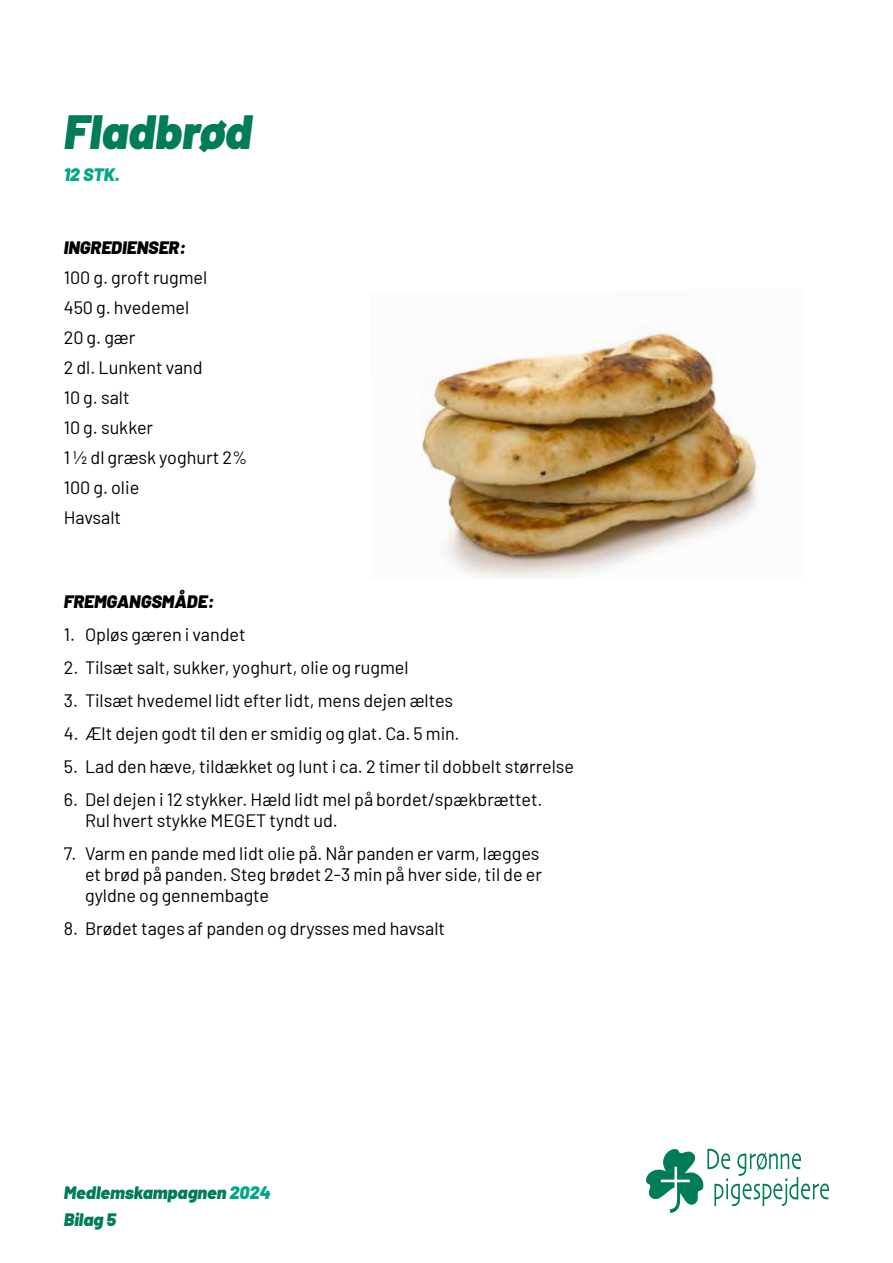
<style>
.page{position:relative;width:893px;height:1263px;background:#fff}
.page>*{position:absolute;margin:0;border:0;box-sizing:border-box;transform-origin:0 0}
.t1{font:italic 900 48px "Barlow";color:#007c59}
.t2{font:18px/30px "Barlow";color:#000}
.t3{font:italic 900 18px "Barlow";color:#000}
.t4{font:italic 900 18px "Barlow";color:#007c59}
.t5{font:italic 900 18px "Barlow";color:#00a888}
.s1{color:#00a888}
</style>
<div class="page">
<img style="left:421px;top:326px;width:338px;height:252px">
<svg style="left:646px;top:1148px;width:183px;height:65px"></svg>
<h1 class="t1" style="left:64px;top:96px;width:189px">Fladbrød</h1>
<p class="t5" style="left:64px;top:161px;width:57px">12 STK.</p>
<p class="t3" style="left:64px;top:234px;width:124px">INGREDIENSER:</p>
<p class="t2" style="left:64px;top:261px;width:185px">100 g. groft rugmel<br>450 g. hvedemel<br>20 g. gær<br>2 dl. Lunkent vand<br>10 g. salt<br>10 g. sukker<br>1 ½ dl græsk yoghurt 2%<br>100 g. olie<br>Havsalt</p>
<p class="t3" style="left:64px;top:588px;width:152px">FREMGANGSMÅDE:</p>
<p class="t2" style="left:64px;top:618px;width:183px">1. Opløs gæren i vandet</p>
<p class="t2" style="left:64px;top:651px;width:346px">2. Tilsæt salt, sukker, yoghurt, olie og rugmel</p>
<p class="t2" style="left:64px;top:684px;width:391px">3. Tilsæt hvedemel lidt efter lidt, mens dejen æltes</p>
<p class="t2" style="left:64px;top:717px;width:397px">4. Ælt dejen godt til den er smidig og glat. Ca. 5 min.</p>
<p class="t2" style="left:64px;top:750px;width:512px">5. Lad den hæve, tildækket og lunt i ca. 2 timer til dobbelt størrelse</p>
<p class="t2" style="left:85px;top:788px;width:459px;line-height:21px;text-indent:-21px">6. Del dejen i 12 stykker. Hæld lidt mel på bordet/spækbrættet.<br>Rul hvert stykke MEGET tyndt ud.</p>
<p class="t2" style="left:85px;top:842px;width:458px;line-height:21px;text-indent:-21px">7. Varm en pande med lidt olie på. Når panden er varm, lægges et brød på panden. Steg brødet 2-3 min på hver side, til de er gyldne og gennembagte</p>
<p class="t2" style="left:64px;top:912px;width:383px">8. Brødet tages af panden og drysses med havsalt</p>
<p class="t4" style="left:64px;top:1179px;width:209px">Medlemskampagnen <span class="s1">2024</span></p>
<p class="t4" style="left:64px;top:1206px;width:54px">Bilag 5</p>
</div>
